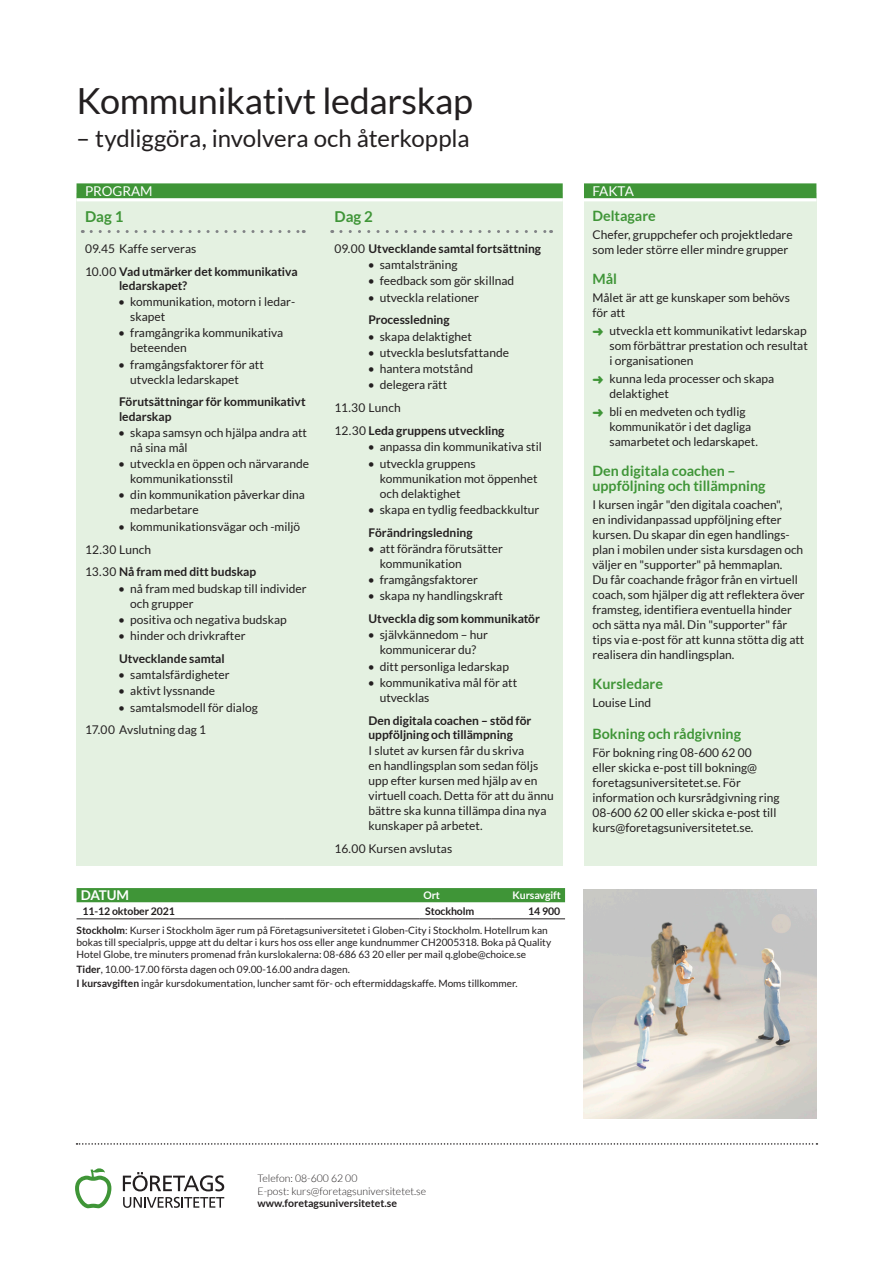
<style>
.page{position:relative;width:893px;height:1263px;background:#fff}
.page>*{position:absolute;margin:0;border:0;box-sizing:border-box;transform-origin:0 0}
.Fakta-rubrik{font:36px "Lato";letter-spacing:-.01em;color:#231f20}
.Fakta-rubrik2{font:24px "Lato";letter-spacing:-.005em;color:#231f20}
.Dag-rubrik2{font:700 15px "Lato";color:#3f9537}
.Fakta-mellanrubrik{font:700 14.25px/15px "Lato";color:#3f9537}
.Dag_Block-rubrik-bro{font:13.5px "Lato";color:#fff}
.Fakta-rubrik-brodtex{font:13.5px "Lato";letter-spacing:-.035em;color:#fff}
.Tabellhuvud-datum{font:700 13.5px "Lato";letter-spacing:-.025em;color:#fff}
.Fakta-brodtext{font:12px/15px "Lato";color:#231f20}
.Dag-mellanrubrik{font:700 12px/14.2px "Lato";color:#231f20}
.Dag-brodtext{font:12px/15px "Lato";color:#231f20}
.Dag-mellanrubrik-2{font:12px "Lato";letter-spacing:.005em;color:#231f20}
.t1{font:300 10.5px/12.6px "Lato";color:#231f20}
.Tabell-datum{font:700 10.5px "Lato";color:#231f20}
.Tabellhuvud-avgift{font:700 10.5px "Lato";letter-spacing:-.01em;color:#fff}
.Tabell-ort{font:700 10.5px "Lato";letter-spacing:-.01em;color:#231f20}
.Tabell-avgift{font:700 10.5px "Lato";color:#231f20}
.Tabellhuvud-ort{font:700 10.5px "Lato";color:#fff}
.Tabellfot-brodtext{font:10.2px/12px "Lato";color:#231f20}
.s1{font-weight:400}
.s2{color:#3f9537}
.s3{font-weight:700}
</style>
<div class="page">
<svg style="left:75px;top:1168px;width:36px;height:40px"></svg>
<svg style="left:123px;top:1197px;width:101px;height:11px"></svg>
<svg style="left:123px;top:1172px;width:101px;height:19px"></svg>
<svg style="left:77px;top:1143px;width:740px;height:2px"></svg>
<div style="left:584px;top:193px;width:232px;height:673px;background:#e4f1e1"></div>
<div style="left:77px;top:193px;width:486px;height:673px;background:#e4f1e1"></div>
<div style="left:77px;top:183px;width:486px;height:15px;background:#3f9537"></div>
<hr style="left:77px;top:198px;width:486px;height:3px;background:#fff">
<div style="left:584px;top:183px;width:232px;height:15px;background:#3f9537"></div>
<hr style="left:584px;top:198px;width:232px;height:3px;background:#fff">
<svg style="left:91px;top:230px;width:213px;height:3px"></svg>
<svg style="left:341px;top:230px;width:211px;height:3px"></svg>
<svg style="left:77px;top:888px;width:488px;height:14px;background:#3f9537"></svg>
<hr style="left:77px;top:918px;width:208px;height:1px;background:#231f20">
<hr style="left:285px;top:918px;width:134px;height:1px;background:#231f20">
<hr style="left:419px;top:918px;width:73px;height:1px;background:#231f20">
<hr style="left:492px;top:918px;width:73px;height:1px;background:#231f20">
<img style="left:584px;top:889px;width:232px;height:229px">
<p class="Fakta-rubrik" style="left:77px;top:81px;width:398px">Kommunikativt ledarskap</p>
<p class="Fakta-rubrik2" style="left:77px;top:124px;width:395px">– tydliggöra, involvera och återkoppla</p>
<p class="Dag_Block-rubrik-bro" style="left:85px;top:183px;width:69px">PROGRAM</p>
<p class="Fakta-rubrik-brodtex" style="left:592px;top:183px;width:43px">FAKTA</p>
<p class="Dag-rubrik2" style="left:85px;top:207px;width:40px">Dag 1</p>
<p class="Dag-mellanrubrik-2" style="left:85px;top:242px;width:113px">09.45 Kaffe serveras</p>
<p class="Dag-mellanrubrik" style="left:119px;top:264px;width:180px;text-indent:-34px"><span class="s1">10.00</span> Vad utmärker det kommunikativa ledarskapet?</p>
<p class="Fakta-brodtext" style="left:130px;top:294px;width:166px;text-indent:-12px">• kommunikation, motorn i ledar&shy;skapet</p>
<p class="Fakta-brodtext" style="left:130px;top:325px;width:155px;text-indent:-12px">• framgångrika kommunikativa beteenden</p>
<p class="Fakta-brodtext" style="left:130px;top:357px;width:135px;text-indent:-12px">• framgångsfaktorer för att utveckla ledarskapet</p>
<p class="Dag-mellanrubrik" style="left:119px;top:395px;width:188px">Förutsättningar för kommunikativt ledarskap</p>
<p class="Fakta-brodtext" style="left:130px;top:425px;width:178px;text-indent:-12px">• skapa samsyn och hjälpa andra att nå sina mål</p>
<p class="Fakta-brodtext" style="left:130px;top:456px;width:180px;text-indent:-12px">• utveckla en öppen och närvarande kommunikationsstil</p>
<p class="Fakta-brodtext" style="left:130px;top:487px;width:176px;text-indent:-12px">• din kommunikation påverkar dina medarbetare</p>
<p class="Fakta-brodtext" style="left:118px;top:519px;width:183px">• kommunikationsvägar och -miljö</p>
<p class="Dag-mellanrubrik-2" style="left:85px;top:542px;width:68px">12.30 Lunch</p>
<p class="Dag-mellanrubrik" style="left:85px;top:565px;width:173px"><span class="s1">13.30</span> Nå fram med ditt budskap</p>
<p class="Fakta-brodtext" style="left:130px;top:581px;width:178px;text-indent:-12px">• nå fram med budskap till individer och grupper</p>
<p class="Fakta-brodtext" style="left:118px;top:612px;width:170px">• positiva och negativa budskap</p>
<p class="Fakta-brodtext" style="left:118px;top:628px;width:129px">• hinder och drivkrafter</p>
<p class="Dag-mellanrubrik" style="left:119px;top:651px;width:107px">Utvecklande samtal</p>
<p class="Fakta-brodtext" style="left:118px;top:667px;width:113px">• samtalsfärdigheter</p>
<p class="Fakta-brodtext" style="left:118px;top:683px;width:98px">• aktivt lyssnande</p>
<p class="Fakta-brodtext" style="left:118px;top:700px;width:141px">• samtalsmodell för dialog</p>
<p class="Dag-mellanrubrik-2" style="left:85px;top:723px;width:123px">17.00 Avslutning dag 1</p>
<p class="Fakta-mellanrubrik" style="left:592px;top:208px;width:65px">Deltagare</p>
<p class="Fakta-brodtext" style="left:592px;top:227px;width:202px">Chefer, gruppchefer och projektledare som leder större eller mindre grupper</p>
<p class="Fakta-mellanrubrik" style="left:592px;top:271px;width:26px">Mål</p>
<p class="Fakta-brodtext" style="left:592px;top:290px;width:199px">Målet är att ge kunskaper som behövs för att</p>
<p class="Fakta-brodtext" style="left:609px;top:323px;width:200px;text-align:justify;text-indent:-17px"><span class="s2">➜</span> utveckla ett kommunikativt ledarskap som förbättrar prestation och resultat i organisationen</p>
<p class="Fakta-brodtext" style="left:609px;top:371px;width:166px;text-indent:-17px"><span class="s2">➜</span> kunna leda processer och skapa delaktighet</p>
<p class="Fakta-brodtext" style="left:609px;top:404px;width:150px;text-indent:-17px"><span class="s2">➜</span> bli en medveten och tydlig kommunikatör i det dagliga samarbetet och ledarskapet.</p>
<p class="Fakta-mellanrubrik" style="left:592px;top:463px;width:174px">Den digitala coachen – uppföljning och tillämpning</p>
<p class="Fakta-brodtext" style="left:592px;top:497px;width:214px">I kursen ingår "den digitala coachen",<br>en individanpassad uppföljning efter kursen. Du skapar din egen handlings&shy;plan i mobilen under sista kursdagen och väljer en "supporter" på hemmaplan.<br>Du får coachande frågor från en virtuell coach, som hjälper dig att reflektera över framsteg, identifiera eventuella hinder och sätta nya mål. Din "supporter" får tips via e-post för att kunna stötta dig att realisera din handlingsplan.</p>
<p class="Fakta-mellanrubrik" style="left:592px;top:676px;width:72px">Kursledare</p>
<p class="Fakta-brodtext" style="left:592px;top:695px;width:60px">Louise Lind</p>
<p class="Dag-rubrik2" style="left:334px;top:207px;width:40px">Dag 2</p>
<p class="Dag-mellanrubrik" style="left:334px;top:241px;width:208px"><span class="s1">09.00</span> Utvecklande samtal fortsättning</p>
<p class="Fakta-brodtext" style="left:368px;top:257px;width:91px">• samtalsträning</p>
<p class="Fakta-brodtext" style="left:368px;top:273px;width:148px">• feedback som gör skillnad</p>
<p class="Fakta-brodtext" style="left:368px;top:290px;width:113px">• utveckla relationer</p>
<p class="Dag-mellanrubrik" style="left:369px;top:313px;width:83px">Processledning</p>
<p class="Fakta-brodtext" style="left:368px;top:329px;width:106px">• skapa delaktighet</p>
<p class="Fakta-brodtext" style="left:368px;top:345px;width:143px">• utveckla beslutsfattande</p>
<p class="Fakta-brodtext" style="left:368px;top:361px;width:107px">• hantera motstånd</p>
<p class="Fakta-brodtext" style="left:368px;top:378px;width:81px">• delegera rätt</p>
<p class="Dag-mellanrubrik-2" style="left:334px;top:401px;width:68px">11.30 Lunch</p>
<p class="Dag-mellanrubrik" style="left:334px;top:423px;width:171px"><span class="s1">12.30</span> Leda gruppens utveckling</p>
<p class="Fakta-brodtext" style="left:368px;top:439px;width:176px">• anpassa din kommunikativa stil</p>
<p class="Fakta-brodtext" style="left:380px;top:456px;width:159px;text-indent:-12px">• utveckla gruppens kommunikation mot öppenhet och delaktighet</p>
<p class="Fakta-brodtext" style="left:368px;top:502px;width:173px">• skapa en tydlig feedbackkultur</p>
<p class="Dag-mellanrubrik" style="left:369px;top:525px;width:106px">Förändringsledning</p>
<p class="Fakta-brodtext" style="left:380px;top:541px;width:125px;text-indent:-12px">• att förändra förutsätter kommunikation</p>
<p class="Fakta-brodtext" style="left:368px;top:572px;width:112px">• framgångsfaktorer</p>
<p class="Fakta-brodtext" style="left:368px;top:588px;width:137px">• skapa ny handlingskraft</p>
<p class="Dag-mellanrubrik" style="left:369px;top:611px;width:173px">Utveckla dig som kommunikatör</p>
<p class="Fakta-brodtext" style="left:368px;top:627px;width:122px;text-align:center">• självkännedom – hur kommunicerar du?</p>
<p class="Fakta-brodtext" style="left:368px;top:659px;width:143px">• ditt personliga ledarskap</p>
<p class="Fakta-brodtext" style="left:380px;top:675px;width:139px;text-indent:-12px">• kommunikativa mål för att utvecklas</p>
<p class="Dag-mellanrubrik" style="left:369px;top:713px;width:164px">Den digitala coachen – stöd för uppföljning och tillämpning</p>
<p class="Dag-brodtext" style="left:369px;top:743px;width:187px">I slutet av kursen får du skriva<br>en handlingsplan som sedan följs upp efter kursen med hjälp av en virtuell coach. Detta för att du ännu bättre ska kunna tillämpa dina nya kunskaper på arbetet.</p>
<p class="Dag-mellanrubrik-2" style="left:334px;top:842px;width:119px">16.00 Kursen avslutas</p>
<p class="Fakta-mellanrubrik" style="left:592px;top:726px;width:150px">Bokning och rådgivning</p>
<p class="Fakta-brodtext" style="left:592px;top:745px;width:189px">För bokning ring 08-600 62 00<br>eller skicka e-post till bokning@ foretagsuniversitetet.se. För information och kursrådgivning ring 08-600 62 00 eller skicka e-post till kurs@foretagsuniversitetet.se.</p>
<p class="Tabellhuvud-datum" style="left:81px;top:888px;width:50px">DATUM</p>
<p class="Tabellhuvud-ort" style="left:423px;top:889px;width:18px">Ort</p>
<p class="Tabellhuvud-avgift" style="left:513px;top:889px;width:50px">Kursavgift</p>
<p class="Tabell-datum" style="left:83px;top:905px;width:94px">11‑12 oktober 2021</p>
<p class="Tabell-ort" style="left:425px;top:905px;width:51px">Stockholm</p>
<p class="Tabell-avgift" style="left:528px;top:905px;width:33px">14 900</p>
<p class="Tabellfot-brodtext" style="left:77px;top:924px;width:476px"><span class="s3">Stockholm</span>: Kurser i Stockholm äger rum på Företagsuniversitetet i Globen-City i Stockholm. Hotellrum kan bokas till specialpris, uppge att du deltar i kurs hos oss eller ange kundnummer CH2005318. Boka på Quality<br>Hotel Globe, tre minuters promenad från kurslokalerna: 08-686 63 20 eller per mail q.globe@choice.se</p>
<p class="Tabellfot-brodtext" style="left:77px;top:963px;width:275px"><span class="s3">Tider</span>, 10.00-17.00 första dagen och 09.00-16.00 andra dagen.</p>
<p class="Tabellfot-brodtext" style="left:77px;top:978px;width:443px"><span class="s3">I kursavgiften</span> ingår kursdokumentation, luncher samt för- och eftermiddagskaffe. Moms tillkommer.</p>
<p class="t1" style="left:258px;top:1172px;width:170px">Telefon: 08-600 62 00<br>E-post: kurs@foretagsuniversitetet.se</p>
<p class="Tabell-datum" style="left:258px;top:1197px;width:141px">www.foretagsuniversitetet.se</p>
</div>
